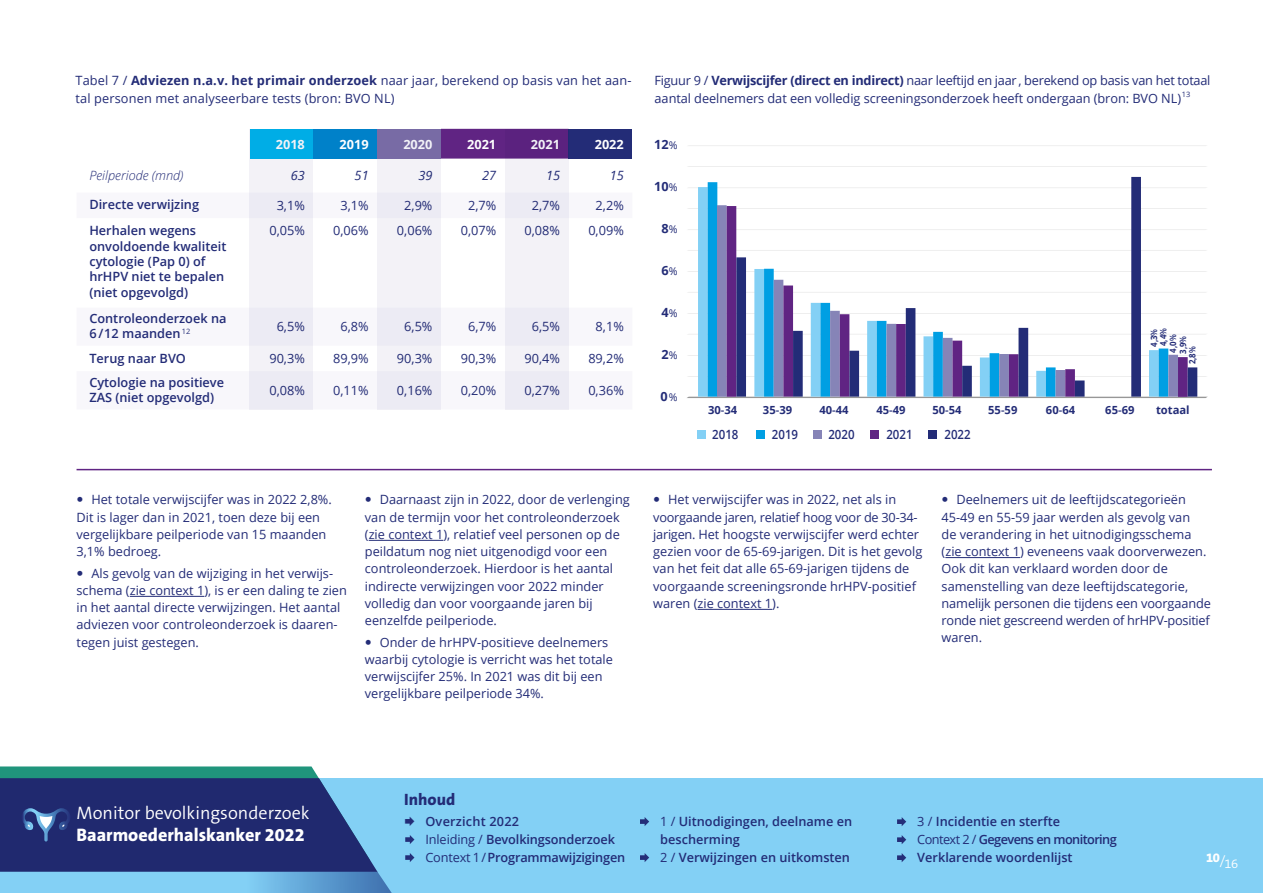
<style>
.page{position:relative;width:1263px;height:893px;background:#fff}
.page>*{position:absolute;margin:0;border:0;box-sizing:border-box;transform-origin:0 0}
.t1{font:300 18.15px "The Sans B4";color:#fff}
.t2{font:800 18.15px "The Sans B8";color:#fff}
.t3{font:800 16.5px "The Sans B8";color:#232c77}
.t4{font:300 12.9px "The Sans B4";color:#fff}
.t5{font:12.75px/17.2px "Open Sans";color:#232c77}
.Afbeelding{font:600 12.75px/18px "Open Sans";color:#232c77}
.t6{font:700 12.75px "Open Sans";color:#fff}
.Afbeelding-2{font:600 12.75px "Open Sans";color:#232c77;scale:.9 1}
.t7{font:italic 300 12.75px "Open Sans";color:#232c77}
.t8{font:italic 12.75px "Open Sans";color:#232c77}
.Afbeelding-3{font:700 12.6px "Open Sans";color:#232c77}
.Afbeelding-4{font:700 11.25px "Open Sans";color:#232c77}
.Afbeelding-5{font:700 8.7px "Open Sans";color:#232c77;scale:.9 1}
.t9{font:7.5px "Open Sans";color:#232c77}
.s1{font-weight:700}
.s2{font-weight:400;font-size:10.8px}
.s3{font-weight:600}
.s4{font-weight:400}
</style>
<div class="page">
<div style="left:304px;top:778px;width:959px;height:115px;background:#83d0f5"></div>
<svg style="left:0;top:766px;width:392px;height:127px;background:#3c5d93"></svg>
<hr style="left:77px;top:469px;width:1135px;height:1px;background:#602483">
<div style="left:313px;top:129px;width:64px;height:30px;background:#0081c9"></div>
<div style="left:441px;top:129px;width:64px;height:30px;background:#602483"></div>
<div style="left:568px;top:129px;width:64px;height:30px;background:#232c77"></div>
<svg style="left:688px;top:145px;width:518px;height:1px"></svg>
<svg style="left:688px;top:166px;width:518px;height:1px"></svg>
<svg style="left:687px;top:177px;width:521px;height:221px"></svg>
<div style="left:697px;top:430px;width:9px;height:8px;background:#83d0f5"></div>
<div style="left:756px;top:430px;width:9px;height:8px;background:#009fe3"></div>
<div style="left:813px;top:430px;width:9px;height:8px;background:#8684b7"></div>
<div style="left:870px;top:430px;width:9px;height:8px;background:#602483"></div>
<div style="left:928px;top:430px;width:9px;height:8px;background:#232c77"></div>
<hr style="left:130px;top:596px;width:74px;height:1px;background:#232c77">
<hr style="left:369px;top:540px;width:74px;height:1px;background:#232c77">
<hr style="left:697px;top:609px;width:75px;height:1px;background:#232c77">
<hr style="left:945px;top:557px;width:75px;height:1px;background:#232c77">
<svg style="left:377px;top:129px;width:64px;height:280px;fill:#f3f2f7"></svg>
<svg style="left:250px;top:129px;width:63px;height:280px;fill:#f3f2f7"></svg>
<svg style="left:505px;top:129px;width:63px;height:280px;fill:#f3f2f7"></svg>
<h2 class="t5" style="left:76px;top:72px;width:557px">Tabel 7 / <span class="s1">Adviezen n.a.v. het primair onderzoek</span> naar jaar, berekend op basis van het aan&shy;tal personen met analyseerbare tests (bron: BVO NL)</h2>
<p class="t6" style="left:276px;top:135px;width:31px">2018</p>
<p class="t6" style="left:340px;top:135px;width:31px">2019</p>
<p class="t6" style="left:403px;top:135px;width:31px">2020</p>
<p class="t6" style="left:467px;top:135px;width:31px">2021</p>
<p class="t6" style="left:531px;top:135px;width:31px">2021</p>
<p class="t6" style="left:595px;top:135px;width:31px">2022</p>
<p class="t7" style="left:89px;top:167px;width:96px">Peilperiode (mnd)</p>
<p class="t8" style="left:291px;top:167px;width:16px">63</p>
<p class="t8" style="left:355px;top:167px;width:16px">51</p>
<p class="t8" style="left:418px;top:167px;width:16px">39</p>
<p class="t8" style="left:482px;top:167px;width:16px">27</p>
<p class="t8" style="left:546px;top:167px;width:16px">15</p>
<p class="t8" style="left:610px;top:167px;width:16px">15</p>
<p class="Afbeelding" style="left:89px;top:195px;width:111px">Directe verwijzing</p>
<p class="t5" style="left:277px;top:197px;width:30px">3,1%</p>
<p class="t5" style="left:340px;top:197px;width:30px">3,1%</p>
<p class="t5" style="left:404px;top:197px;width:30px">2,9%</p>
<p class="t5" style="left:468px;top:197px;width:30px">2,7%</p>
<p class="t5" style="left:532px;top:197px;width:30px">2,7%</p>
<p class="t5" style="left:596px;top:197px;width:30px">2,2%</p>
<p class="Afbeelding" style="left:89px;top:223px;width:138px;line-height:15.3px">Herhalen wegens onvoldoende kwaliteit cytologie (Pap 0) of hrHPV niet te bepalen (niet opgevolgd)</p>
<p class="t5" style="left:269px;top:222px;width:37px">0,05%</p>
<p class="t5" style="left:333px;top:222px;width:37px">0,06%</p>
<p class="t5" style="left:397px;top:222px;width:37px">0,06%</p>
<p class="t5" style="left:461px;top:222px;width:37px">0,07%</p>
<p class="t5" style="left:524px;top:222px;width:37px">0,08%</p>
<p class="t5" style="left:588px;top:222px;width:37px">0,09%</p>
<p class="Afbeelding" style="left:89px;top:310px;width:139px;line-height:15.3px">Controleonderzoek na<br>6 /12 maanden</p>
<p class="t5" style="left:277px;top:318px;width:30px">6,5%</p>
<p class="t5" style="left:340px;top:318px;width:30px">6,8%</p>
<p class="t5" style="left:404px;top:318px;width:30px">6,5%</p>
<p class="t5" style="left:468px;top:318px;width:30px">6,7%</p>
<p class="t5" style="left:532px;top:318px;width:30px">6,5%</p>
<p class="t5" style="left:596px;top:318px;width:30px">8,1%</p>
<p class="Afbeelding" style="left:89px;top:349px;width:98px">Terug naar BVO</p>
<p class="t5" style="left:269px;top:349px;width:37px">90,3%</p>
<p class="t5" style="left:333px;top:349px;width:37px">89,9%</p>
<p class="t5" style="left:397px;top:349px;width:37px">90,3%</p>
<p class="t5" style="left:461px;top:349px;width:37px">90,3%</p>
<p class="t5" style="left:524px;top:349px;width:37px">90,4%</p>
<p class="t5" style="left:588px;top:349px;width:37px">89,2%</p>
<p class="Afbeelding" style="left:89px;top:374px;width:136px;line-height:15.3px">Cytologie na positieve<br>ZAS (niet opgevolgd)</p>
<p class="t5" style="left:269px;top:382px;width:37px">0,08%</p>
<p class="t5" style="left:333px;top:382px;width:37px">0,11%</p>
<p class="t5" style="left:397px;top:382px;width:37px">0,16%</p>
<p class="t5" style="left:461px;top:382px;width:37px">0,20%</p>
<p class="t5" style="left:524px;top:382px;width:37px">0,27%</p>
<p class="t5" style="left:588px;top:382px;width:37px">0,36%</p>
<p class="t9" style="left:182px;top:326px;width:10px">12</p>
<h2 class="t5" style="left:655px;top:72px;width:557px">Figuur 9 / <span class="s1">Verwijscijfer (direct en indirect)</span> naar leeftijd en jaar , berekend op basis van het totaal aantal deelnemers dat een volledig screeningsonderzoek heeft ondergaan (bron: BVO NL)</h2>
<p class="t9" style="left:1182px;top:89px;width:10px">13</p>
<p class="Afbeelding-3" style="left:654px;top:136px;width:25px">12<span class="s2">%</span></p>
<p class="Afbeelding-3" style="left:654px;top:178px;width:25px">10<span class="s2">%</span></p>
<p class="Afbeelding-3" style="left:661px;top:220px;width:18px">8<span class="s2">%</span></p>
<p class="Afbeelding-3" style="left:661px;top:262px;width:18px">6<span class="s2">%</span></p>
<p class="Afbeelding-3" style="left:661px;top:303px;width:18px">4<span class="s2">%</span></p>
<p class="Afbeelding-3" style="left:661px;top:345px;width:18px">2<span class="s2">%</span></p>
<p class="Afbeelding-3" style="left:660px;top:387px;width:19px">0<span class="s2">%</span></p>
<p class="Afbeelding-5" style="left:1148px;top:347px;width:22px;rotate:-90deg">4,3<span class="s3">%</span></p>
<p class="Afbeelding-5" style="left:1157px;top:346px;width:22px;rotate:-90deg">4,4<span class="s3">%</span></p>
<p class="Afbeelding-5" style="left:1167px;top:353px;width:22px;rotate:-90deg">4,0<span class="s3">%</span></p>
<p class="Afbeelding-5" style="left:1177px;top:354px;width:22px;rotate:-90deg">3,9<span class="s3">%</span></p>
<p class="Afbeelding-5" style="left:1186px;top:364px;width:22px;rotate:-90deg">2,8<span class="s3">%</span></p>
<p class="Afbeelding-4" style="left:708px;top:402px;width:31px">30<span class="s3">-</span>34</p>
<p class="Afbeelding-4" style="left:763px;top:402px;width:31px">35<span class="s3">-</span>39</p>
<p class="Afbeelding-4" style="left:819px;top:402px;width:31px">40<span class="s3">-</span>44</p>
<p class="Afbeelding-4" style="left:876px;top:402px;width:31px">45<span class="s3">-</span>49</p>
<p class="Afbeelding-4" style="left:932px;top:402px;width:31px">50<span class="s3">-</span>54</p>
<p class="Afbeelding-4" style="left:988px;top:402px;width:31px">55<span class="s3">-</span>59</p>
<p class="Afbeelding-4" style="left:1046px;top:402px;width:31px">60<span class="s3">-</span>64</p>
<p class="Afbeelding-4" style="left:1105px;top:402px;width:31px">65<span class="s3">-</span>69</p>
<p class="Afbeelding-4" style="left:1156px;top:402px;width:35px">totaal</p>
<p class="Afbeelding-2" style="left:712px;top:425px;width:31px">2018</p>
<p class="Afbeelding-2" style="left:772px;top:425px;width:31px">2019</p>
<p class="Afbeelding-2" style="left:828px;top:425px;width:31px">2020</p>
<p class="Afbeelding-2" style="left:886px;top:425px;width:31px">2021</p>
<p class="Afbeelding-2" style="left:944px;top:425px;width:31px">2022</p>
<p class="t5" style="left:77px;top:491px;width:257px;text-indent:15px">Het totale verwijscijfer was in 2022 2,8%.<br>Dit is lager dan in 2021, toen deze bij een vergelijkbare peilperiode van 15 maanden 3,1% bedroeg.</p>
<p class="t5" style="left:77px;top:564px;width:272px;text-indent:15px">Als gevolg van de wijziging in het verwijs&shy;schema (zie context 1), is er een daling te zien in het aantal directe verwijzingen. Het aantal adviezen voor controleonderzoek is daaren&shy;tegen juist gestegen.</p>
<p class="t5" style="left:365px;top:491px;width:266px;text-indent:15px">Daarnaast zijn in 2022, door de verlenging van de termijn voor het controleonderzoek (zie context 1), relatief veel personen op de peildatum nog niet uitgenodigd voor een controleonderzoek. Hierdoor is het aantal indirecte verwijzingen voor 2022 minder volledig dan voor voorgaande jaren bij eenzelfde peilperiode.</p>
<p class="t5" style="left:365px;top:633px;width:250px;text-indent:15px">Onder de hrHPV-positieve deelnemers waarbij cytologie is verricht was het totale verwijscijfer 25%. In 2021 was dit bij een vergelijkbare peilperiode 34%.</p>
<p class="t5" style="left:653px;top:491px;width:271px;text-indent:15px">Het verwijscijfer was in 2022, net als in voorgaande jaren, relatief hoog voor de 30-34- jarigen. Het hoogste verwijscijfer werd echter gezien voor de 65-69-jarigen. Dit is het gevolg van het feit dat alle 65-69-jarigen tijdens de voorgaande screeningsronde hrHPV-positief waren (zie context 1).</p>
<p class="t5" style="left:941px;top:491px;width:271px;text-indent:15px">Deelnemers uit de leeftijdscategorieën 45-49 en 55-59 jaar werden als gevolg van<br>de verandering in het uitnodigingsschema (zie context 1) eveneens vaak doorverwezen.<br>Ook dit kan verklaard worden door de samenstelling van deze leeftijdscategorie, namelijk personen die tijdens een voorgaande ronde niet gescreend werden of hrHPV-positief waren.</p>
<h1 class="t1" style="left:77px;top:804px;width:235px">Monitor bevolkingsonderzoek</h1>
<h1 class="t2" style="left:77px;top:825px;width:230px">Baarmoederhalskanker 2022</h1>
<p class="t3" style="left:404px;top:791px;width:53px">Inhoud</p>
<p class="Afbeelding" style="left:425px;top:812px;width:201px">Overzicht 2022<br><span class="s4">Inleiding /</span> Bevolkingsonderzoek<br><span class="s4">Context 1 /</span> Programmawijzigingen</p>
<p class="Afbeelding" style="left:660px;top:812px;width:193px"><span class="s4">1 /</span> Uitnodigingen, deelname en bescherming<br><span class="s4">2 /</span> Verwijzingen en uitkomsten</p>
<p class="Afbeelding" style="left:917px;top:812px;width:201px"><span class="s4">3 /</span> Incidentie en sterfte<br><span class="s4">Context 2 /</span> Gegevens en monitoring<br>Verklarende woordenlijst</p>
<p class="t4" style="left:1206px;top:857px;width:34px"><sup>10</sup>/16</p>
</div>
